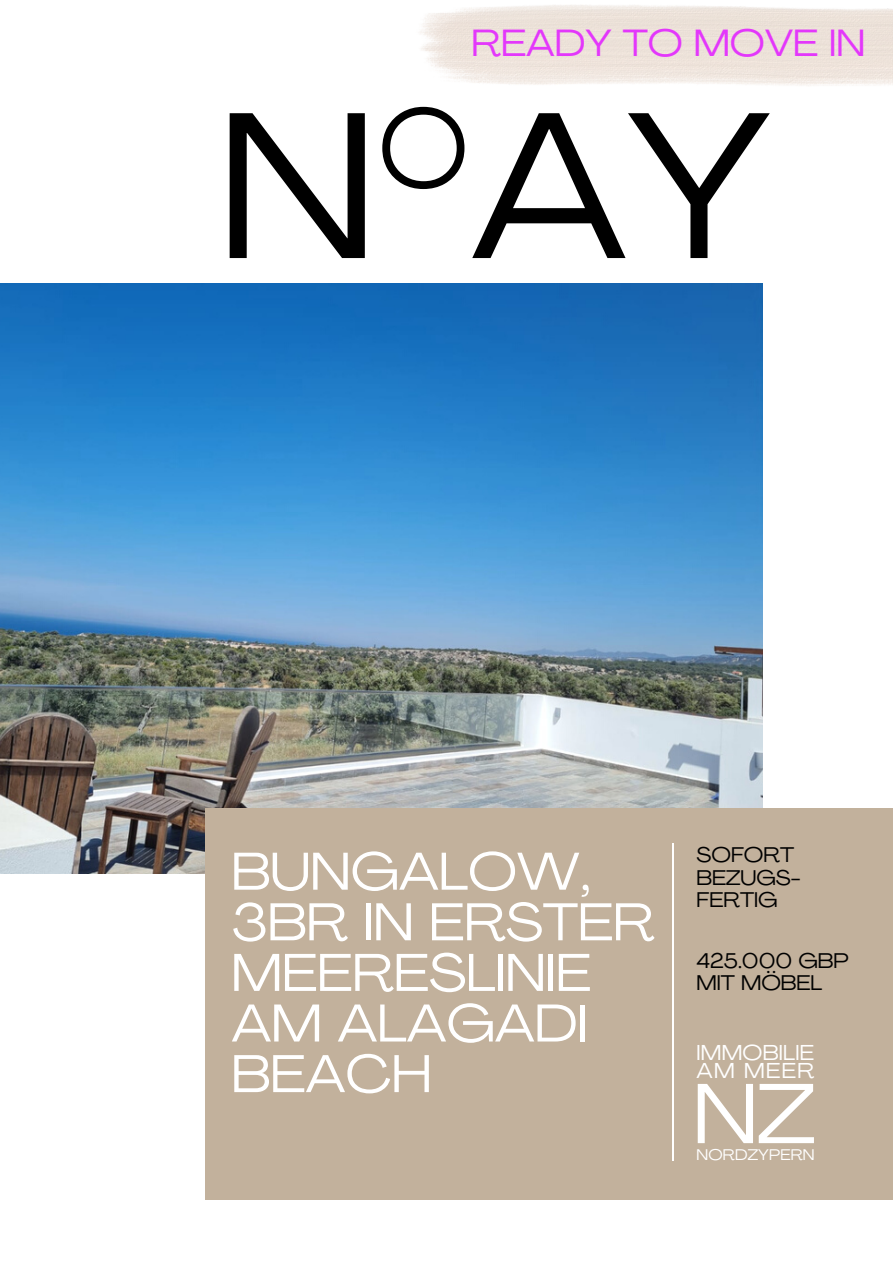
<style>
.page{position:relative;width:893px;height:1264px;background:#fff}
.page>*{position:absolute;margin:0;border:0;box-sizing:border-box;transform-origin:0 0}
.t1{font:expanded 205.35px "Agrandir";color:#000}
.t2{font:expanded 84px "Agrandir";color:#fff}
.t3{font:expanded 52.5px/50.6px "Agrandir";color:#fff}
.t4{font:expanded 37.5px "Agrandir";color:#e337fb}
.t5{font:expanded 21.3px "Agrandir";letter-spacing:.01em;color:#fff}
.t6{font:expanded 21px "Agrandir";color:#000}
.t7{font:expanded 15.3px "Agrandir";letter-spacing:.01em;color:#fff}
</style>
<div class="page">
<img style="left:0;top:283px;width:762px;height:590px">
<div style="left:205px;top:808px;width:687px;height:391px;background:#c2b19c"></div>
<hr style="left:672px;top:843px;width:1px;height:317px;background:#fff">
<p class="t4" style="left:471px;top:28px;width:395px">READY TO MOVE IN</p>
<p class="t1" style="left:218px;top:104px;width:554px">N°AY</p>
<p class="t3" style="left:231px;top:851px;width:360px">BUNGALOW,</p>
<p class="t3" style="left:231px;top:901px;width:424px">3BR IN ERSTER</p>
<p class="t3" style="left:231px;top:952px;width:361px">MEERESLINIE<br>AM ALAGADI</p>
<p class="t3" style="left:231px;top:1053px;width:202px">BEACH</p>
<p class="t6" style="left:696px;top:846px;width:99px">SOFORT</p>
<p class="t6" style="left:696px;top:868px;width:106px">BEZUGS-</p>
<p class="t6" style="left:696px;top:891px;width:82px">FERTIG</p>
<p class="t6" style="left:696px;top:952px;width:153px">425.000 GBP</p>
<p class="t6" style="left:696px;top:974px;width:127px">MIT MÖBEL</p>
<p class="t5" style="left:696px;top:1043px;width:119px">IMMOBILIE</p>
<p class="t5" style="left:696px;top:1061px;width:119px">AM MEER</p>
<p class="t2" style="left:693px;top:1080px;width:123px">NZ</p>
<p class="t7" style="left:696px;top:1148px;width:120px">NORDZYPERN</p>
</div>
